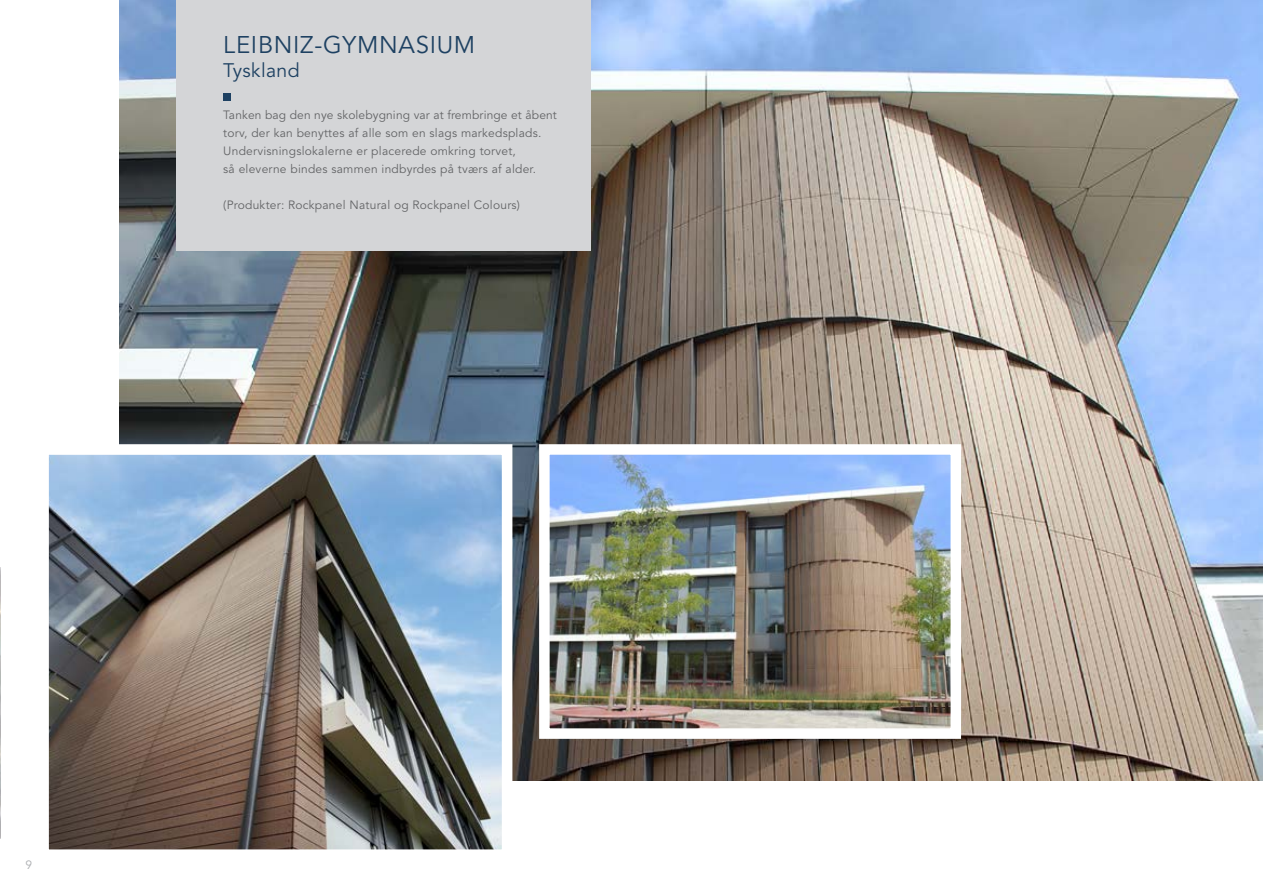
<style>
.page{position:relative;width:1263px;height:893px;background:#fff}
.page>*{position:absolute;margin:0;border:0;box-sizing:border-box;transform-origin:0 0}
.t1{font:24px "Avenir";letter-spacing:.03em;color:#1e4162}
.t2{font:19.5px "Avenir";letter-spacing:.02em;color:#1e4162}
.t3{font:12px/18px "Avenir";letter-spacing:.02em;color:#636466}
.t4{font:12px "Avenir";color:#acaeb1}
</style>
<div class="page">
<img style="left:120px;top:0;width:1143px;height:780px">
<div style="left:176px;top:0;width:414px;height:251px;background:#d4d5d7"></div>
<div style="left:223px;top:94px;width:7px;height:7px;background:#1e4162"></div>
<svg style="left:0;top:567px;width:1px;height:272px"></svg>
<img style="left:550px;top:455px;width:400px;height:273px">
<div style="left:539px;top:444px;width:422px;height:295px;border:10px solid #fff"></div>
<img style="left:50px;top:456px;width:450px;height:392px">
<div style="left:38px;top:444px;width:474px;height:416px;border:11px solid #fff"></div>
<h1 class="t1" style="left:223px;top:31px;width:253px">LEIBNIZ-GYMNASIUM</h1>
<h2 class="t2" style="left:223px;top:59px;width:78px">Tyskland</h2>
<p class="t3" style="left:223px;top:106px;width:335px">Tanken bag den nye skolebygning var at frembringe et åbent torv, der kan benyttes af alle som en slags markedsplads.<br>Undervisningslokalerne er placerede omkring torvet,<br>så eleverne bindes sammen indbyrdes på tværs af alder.</p>
<p class="t3" style="left:223px;top:196px;width:298px">(Produkter: Rockpanel Natural og Rockpanel Colours)</p>
<p class="t4" style="left:26px;top:858px;width:8px">9</p>
</div>
